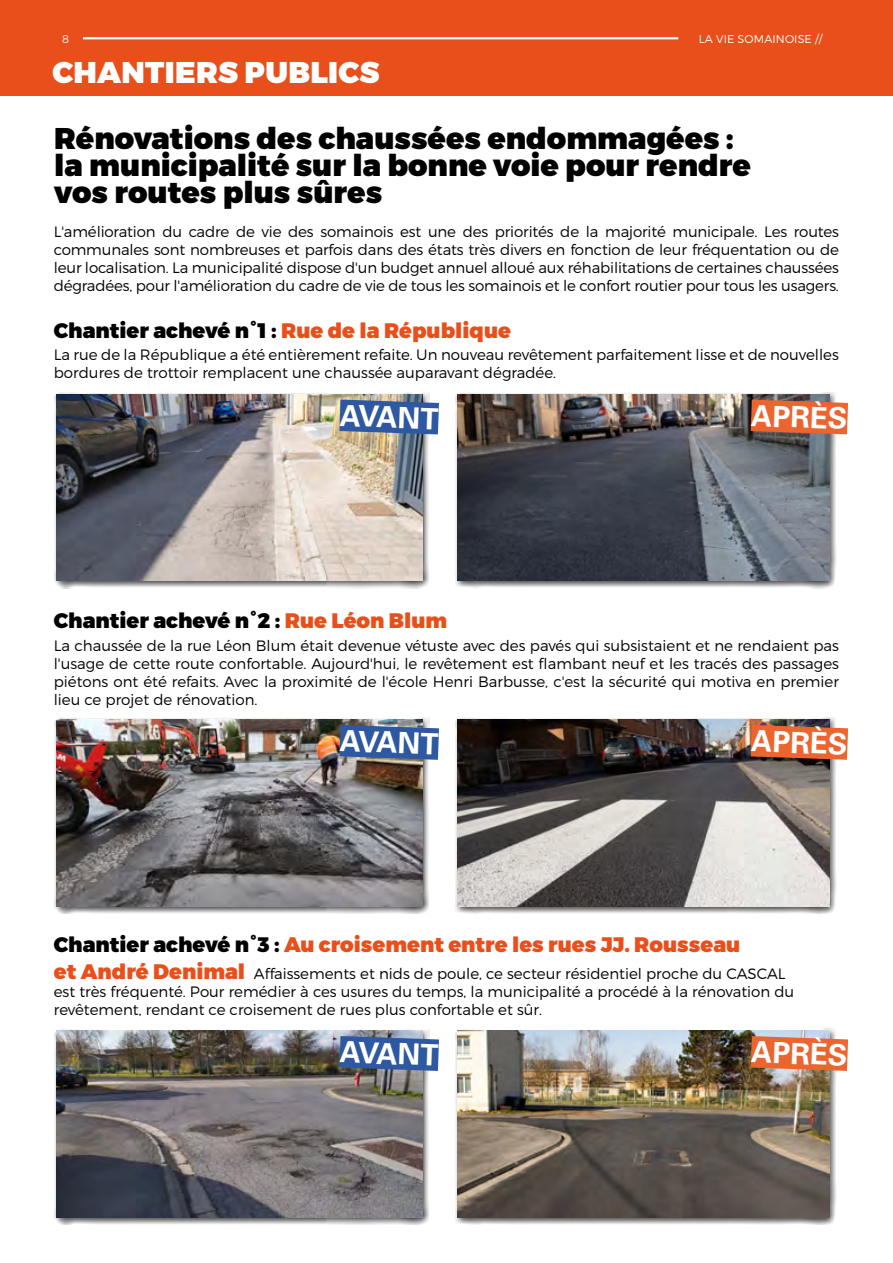
<style>
.page{position:relative;width:893px;height:1263px;background:#fff}
.page>*{position:absolute;margin:0;border:0;box-sizing:border-box;transform-origin:0 0}
.t1{font:900 30px/27px "Montserrat";color:#000}
.t2{font:900 30px "Montserrat";letter-spacing:.01em;color:#fff}
.t3{font:700 29.4px "Univers";color:#fff}
.t4{font:900 21px "Montserrat";color:#000}
.t5{font:900 21px "Montserrat";color:#e94f1b}
.t6{font:300 15px/18px "Montserrat";color:#000;text-align:justify}
.t7{font:300 11.25px "Montserrat";letter-spacing:.01em;color:#fff}
.s1{color:#e94f1b}
.s2{color:#000}
.s3{font-weight:900;font-size:21px;color:#e94f1b}
</style>
<div class="page">
<div style="left:0;top:0;width:893px;height:96px;background:#e94f1b"></div>
<div style="left:54px;top:392px;width:376px;height:197px;background:#000;opacity:.75"></div>
<img style="left:56px;top:394px;width:366px;height:187px">
<div style="left:455px;top:392px;width:382px;height:197px;background:#000;opacity:.75"></div>
<img style="left:457px;top:394px;width:372px;height:187px">
<img style="left:307px;top:392px;width:164px;height:59px">
<img style="left:719px;top:392px;width:129px;height:59px">
<div style="left:54px;top:717px;width:376px;height:197px;background:#000;opacity:.75"></div>
<img style="left:56px;top:720px;width:366px;height:186px">
<div style="left:455px;top:717px;width:382px;height:197px;background:#000;opacity:.75"></div>
<img style="left:457px;top:720px;width:372px;height:186px">
<img style="left:307px;top:717px;width:164px;height:60px">
<img style="left:719px;top:717px;width:129px;height:59px">
<div style="left:54px;top:1028px;width:376px;height:197px;background:#000;opacity:.75"></div>
<img style="left:56px;top:1031px;width:366px;height:186px">
<div style="left:455px;top:1028px;width:382px;height:197px;background:#000;opacity:.75"></div>
<img style="left:457px;top:1031px;width:372px;height:186px">
<img style="left:307px;top:1028px;width:164px;height:60px">
<img style="left:719px;top:1028px;width:129px;height:60px">
<hr style="left:83px;top:37px;width:595px;height:2px;background:#fff">
<p class="t7" style="left:62px;top:32px;width:8px">8</p>
<p class="t7" style="left:699px;top:32px;width:125px">LA VIE SOMAINOISE //</p>
<h1 class="t2" style="left:53px;top:53px;width:328px">CHANTIERS PUBLICS</h1>
<h1 class="t1" style="left:54px;top:126px;width:698px">Rénovations des chaussées endommagées : la municipalité sur la bonne voie pour rendre vos routes plus sûres</h1>
<p class="t6" style="left:54px;top:222px;width:787px">L'amélioration du cadre de vie des somainois est une des priorités de la majorité municipale. Les routes communales sont nombreuses et parfois dans des états très divers en fonction de leur fréquentation ou de leur localisation. La municipalité dispose d'un budget annuel alloué aux réhabilitations de certaines chaussées dégradées, pour l'amélioration du cadre de vie de tous les somainois et le confort routier pour tous les usagers.</p>
<h3 class="t4" style="left:54px;top:317px;width:459px">Chantier achevé n°1 : <span class="s1">Rue de la République</span></h3>
<p class="t6" style="left:54px;top:345px;width:787px">La rue de la République a été entièrement refaite. Un nouveau revêtement parfaitement lisse et de nouvelles bordures de trottoir remplacent une chaussée auparavant dégradée.</p>
<h2 class="t3" style="left:341px;top:398px;width:100px;rotate:2deg">AVANT</h2>
<h2 class="t3" style="left:752px;top:398px;width:98px;rotate:2deg">APRÈS</h2>
<h3 class="t4" style="left:54px;top:608px;width:395px">Chantier achevé n°2 : <span class="s1">Rue Léon Blum</span></h3>
<p class="t6" style="left:54px;top:636px;width:787px">La chaussée de la rue Léon Blum était devenue vétuste avec des pavés qui subsistaient et ne rendaient pas l'usage de cette route confortable. Aujourd'hui, le revêtement est flambant neuf et les tracés des passages piétons ont été refaits. Avec la proximité de l'école Henri Barbusse, c'est la sécurité qui motiva en premier lieu ce projet de rénovation.</p>
<h2 class="t3" style="left:341px;top:723px;width:100px;rotate:2deg">AVANT</h2>
<h2 class="t3" style="left:752px;top:724px;width:98px;rotate:2deg">APRÈS</h2>
<h3 class="t5" style="left:54px;top:931px;width:688px"><span class="s2">Chantier achevé n°3 :</span> Au croisement entre les rues JJ. Rousseau</h3>
<p class="t6" style="left:54px;top:964px;width:742px;text-align:left"><span class="s3">et André Denimal</span> Affaissements et nids de poule, ce secteur résidentiel proche du CASCAL est très fréquenté. Pour remédier à ces usures du temps, la municipalité a procédé à la rénovation du revêtement, rendant ce croisement de rues plus confortable et sûr.</p>
<h2 class="t3" style="left:341px;top:1035px;width:100px;rotate:2deg">AVANT</h2>
<h2 class="t3" style="left:752px;top:1035px;width:98px;rotate:2deg">APRÈS</h2>
</div>
